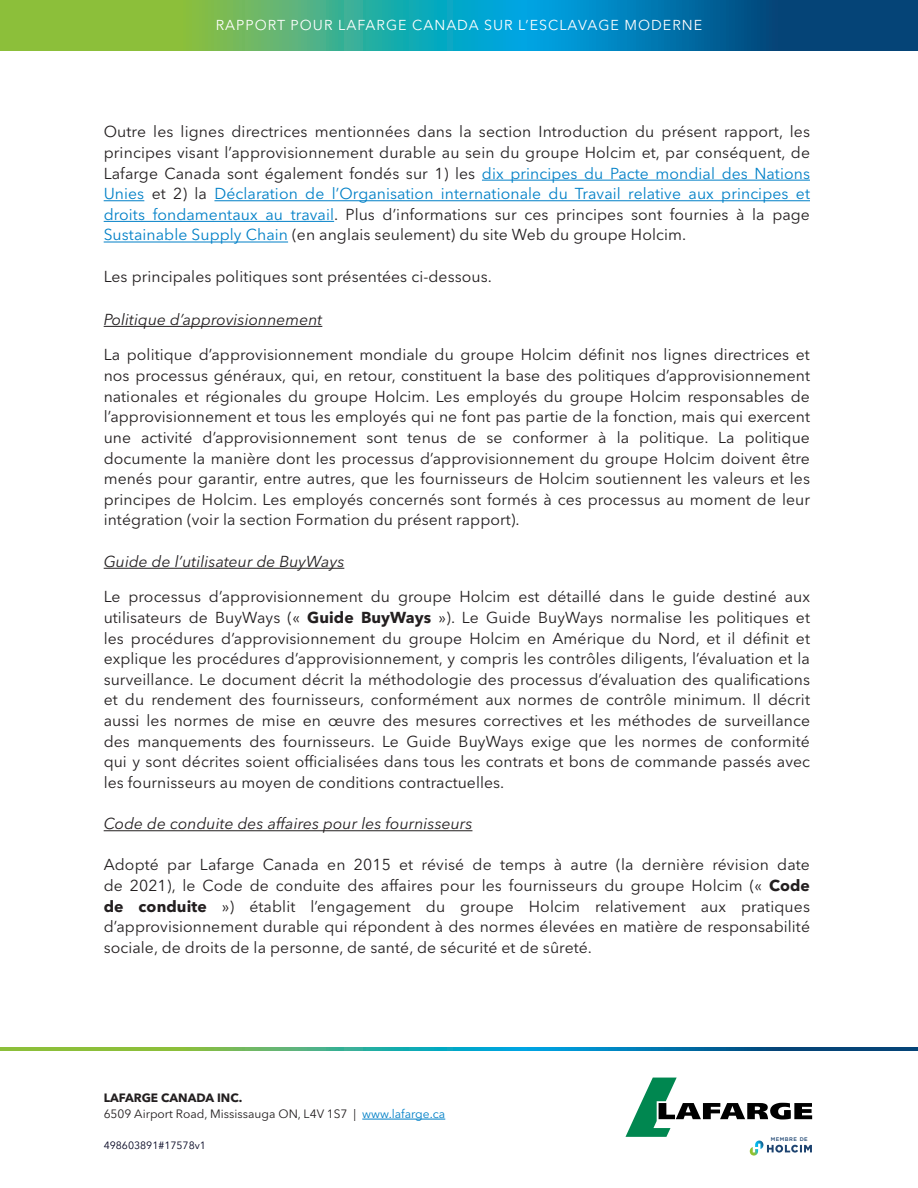
<style>
.page{position:relative;width:918px;height:1188px;background:#fff}
.page>*{position:absolute;margin:0;border:0;box-sizing:border-box;transform-origin:0 0}
.t1{font:15.75px/20.7px "Avenir Lafarge";letter-spacing:.005em;color:#231f20}
.t2{font:italic 15.75px "Avenir Lafarge";letter-spacing:.005em;color:#231f20}
.t3{font:15.75px "Avenir Lafarge";letter-spacing:.005em;color:#0080c7}
.t4{font:14.25px "Avenir Lafarge";letter-spacing:.07em;color:#fff}
.t5{font:12px "Avenir Lafarge";color:#231f20}
.t6{font:700 12px "Avenir Lafarge";color:#231f20}
.t7{font:10.5px "Avenir Lafarge";color:#00021f}
.t8{font:500 5.25px "Gotham Pro";letter-spacing:.1em;color:#1a426f}
.s1{color:#0080c7}
.s2{color:#231f20}
.s3{font-weight:700}
</style>
<div class="page">
<svg style="left:0;top:0;width:918px;height:51px;background:#319286"></svg>
<svg style="left:0;top:1047px;width:918px;height:3px;background:#319286"></svg>
<hr style="left:362px;top:1119px;width:83px;height:1px;background:#0080c7">
<hr style="left:482px;top:180px;width:328px;height:1px;background:#0080c7">
<hr style="left:104px;top:200px;width:40px;height:1px;background:#0080c7">
<hr style="left:214px;top:200px;width:596px;height:1px;background:#0080c7">
<hr style="left:104px;top:221px;width:230px;height:1px;background:#0080c7">
<hr style="left:104px;top:242px;width:184px;height:1px;background:#0080c7">
<hr style="left:104px;top:326px;width:218px;height:1px;background:#231f20">
<hr style="left:104px;top:568px;width:240px;height:1px;background:#231f20">
<hr style="left:104px;top:830px;width:368px;height:1px;background:#231f20">
<svg style="left:626px;top:1078px;width:186px;height:78px"></svg>
<div style="left:766px;top:1136px;width:48px;height:6px;background:#fff"></div>
<p class="t4" style="left:216px;top:14px;width:488px">RAPPORT POUR LAFARGE CANADA SUR L’ESCLAVAGE MODERNE</p>
<p class="t1" style="left:104px;top:120px;width:708px">Outre les lignes directrices mentionnées dans la section Introduction du présent rapport, les</p>
<p class="t1" style="left:104px;top:141px;width:708px">principes visant l’approvisionnement durable au sein du groupe Holcim et, par conséquent, de</p>
<p class="t1" style="left:104px;top:161px;width:708px">Lafarge Canada sont également fondés sur 1) les <span class="s1">dix principes du Pacte mondial des Nations</span></p>
<p class="t3" style="left:104px;top:181px;width:708px">Unies <span class="s2">et 2) la</span> Déclaration de l’Organisation internationale du Travail relative aux principes et</p>
<p class="t1" style="left:104px;top:203px;width:708px"><span class="s1">droits fondamentaux au travail</span>. Plus d’informations sur ces principes sont fournies à la page</p>
<p class="t1" style="left:104px;top:223px;width:584px"><span class="s1">Sustainable Supply Chain</span> (en anglais seulement) du site Web du groupe Holcim.</p>
<p class="t1" style="left:104px;top:264px;width:390px">Les principales politiques sont présentées ci-dessous.</p>
<p class="t2" style="left:104px;top:307px;width:220px">Politique d’approvisionnement</p>
<p class="t1" style="left:104px;top:343px;width:708px">La politique d’approvisionnement mondiale du groupe Holcim définit nos lignes directrices et</p>
<p class="t1" style="left:104px;top:364px;width:708px">nos processus généraux, qui, en retour, constituent la base des politiques d’approvisionnement</p>
<p class="t1" style="left:104px;top:384px;width:708px">nationales et régionales du groupe Holcim. Les employés du groupe Holcim responsables de</p>
<p class="t1" style="left:104px;top:405px;width:708px">l’approvisionnement et tous les employés qui ne font pas partie de la fonction, mais qui exercent</p>
<p class="t1" style="left:104px;top:426px;width:708px">une activité d’approvisionnement sont tenus de se conformer à la politique. La politique</p>
<p class="t1" style="left:104px;top:446px;width:708px">documente la manière dont les processus d’approvisionnement du groupe Holcim doivent être</p>
<p class="t1" style="left:104px;top:467px;width:708px">menés pour garantir, entre autres, que les fournisseurs de Holcim soutiennent les valeurs et les</p>
<p class="t1" style="left:104px;top:488px;width:708px">principes de Holcim. Les employés concernés sont formés à ces processus au moment de leur</p>
<p class="t1" style="left:104px;top:508px;width:418px">intégration (voir la section Formation du présent rapport).</p>
<p class="t2" style="left:104px;top:549px;width:242px">Guide de l’utilisateur de BuyWays</p>
<p class="t1" style="left:104px;top:585px;width:708px">Le processus d’approvisionnement du groupe Holcim est détaillé dans le guide destiné aux</p>
<p class="t1" style="left:104px;top:606px;width:708px">utilisateurs de BuyWays (« <span class="s3">Guide BuyWays</span> »). Le Guide BuyWays normalise les politiques et</p>
<p class="t1" style="left:104px;top:626px;width:708px">les procédures d’approvisionnement du groupe Holcim en Amérique du Nord, et il définit et</p>
<p class="t1" style="left:104px;top:647px;width:708px">explique les procédures d’approvisionnement, y compris les contrôles diligents, l’évaluation et la</p>
<p class="t1" style="left:104px;top:668px;width:708px">surveillance. Le document décrit la méthodologie des processus d’évaluation des qualifications</p>
<p class="t1" style="left:104px;top:688px;width:708px">et du rendement des fournisseurs, conformément aux normes de contrôle minimum. Il décrit</p>
<p class="t1" style="left:104px;top:709px;width:708px">aussi les normes de mise en œuvre des mesures correctives et les méthodes de surveillance</p>
<p class="t1" style="left:104px;top:729px;width:708px">des manquements des fournisseurs. Le Guide BuyWays exige que les normes de conformité</p>
<p class="t1" style="left:104px;top:750px;width:708px">qui y sont décrites soient officialisées dans tous les contrats et bons de commande passés avec</p>
<p class="t1" style="left:104px;top:771px;width:402px">les fournisseurs au moyen de conditions contractuelles.</p>
<p class="t2" style="left:104px;top:811px;width:370px">Code de conduite des affaires pour les fournisseurs</p>
<p class="t1" style="left:104px;top:853px;width:708px">Adopté par Lafarge Canada en 2015 et révisé de temps à autre (la dernière révision date</p>
<p class="t1" style="left:104px;top:874px;width:708px">de 2021), le Code de conduite des affaires pour les fournisseurs du groupe Holcim (« <span class="s3">Code de conduite</span> ») établit l’engagement du groupe Holcim relativement aux pratiques</p>
<p class="t1" style="left:104px;top:915px;width:708px">d’approvisionnement durable qui répondent à des normes élevées en matière de responsabilité</p>
<p class="t1" style="left:104px;top:936px;width:490px">sociale, de droits de la personne, de santé, de sécurité et de sûreté.</p>
<p class="t6" style="left:104px;top:1088px;width:140px">LAFARGE CANADA INC.</p>
<p class="t5" style="left:104px;top:1104px;width:343px">6509 Airport Road, Mississauga ON, L4V 1S7 | <span class="s1">www.lafarge.ca</span></p>
<p class="t7" style="left:104px;top:1137px;width:104px">498603891#17578v1</p>
<p class="t8" style="left:771px;top:1136px;width:39px">MEMBRE DE</p>
</div>
